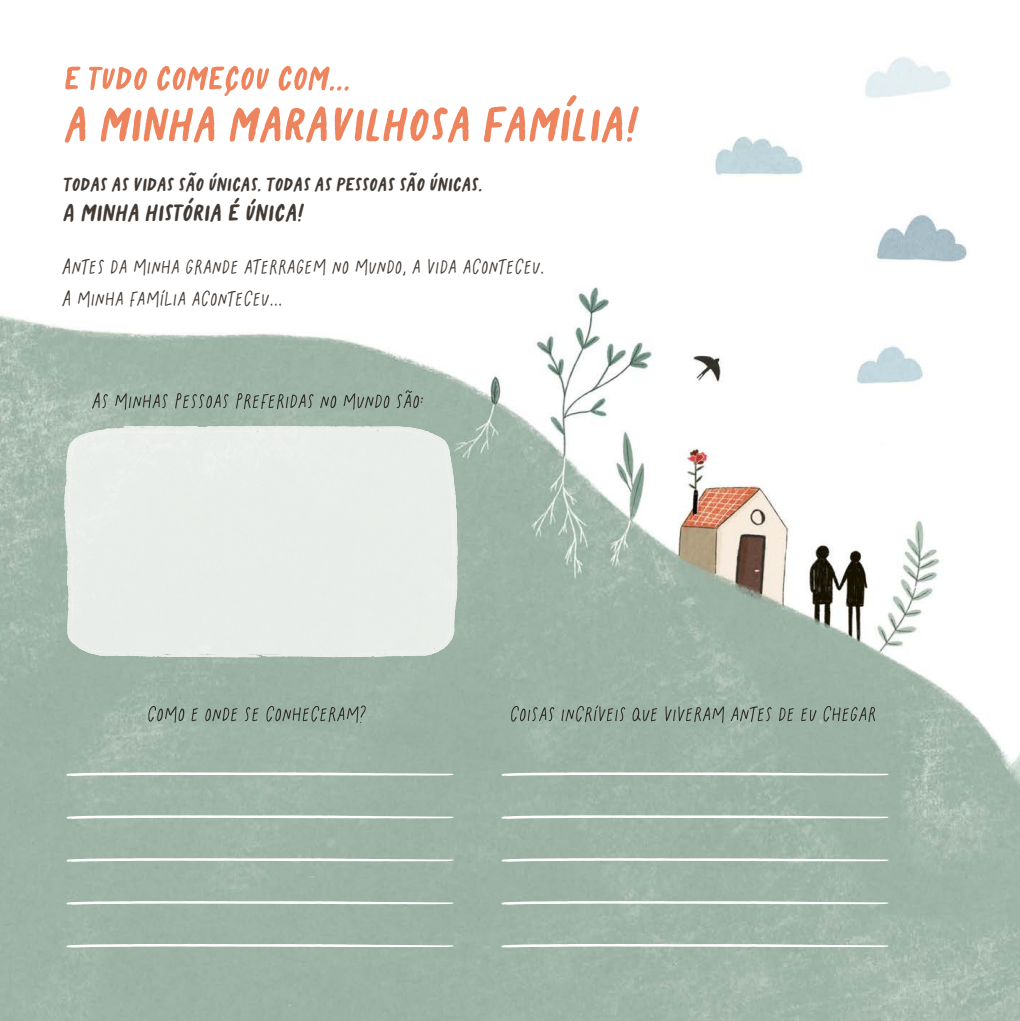
<style>
.page{position:relative;width:1020px;height:1021px;background:#fff}
.page>*{position:absolute;margin:0;border:0;box-sizing:border-box;transform-origin:0 0}
.t1{font:75px "California Oranges";color:#ed845d}
.t2{font:52.5px "California Oranges";color:#ed845d}
.t3{font:45px "California Oranges";color:#ed845d}
.t4{font:37.5px "California Oranges";color:#433a34}
.t5{font:30px/31.5px "Perky Petunias";color:#433a34}
.t6{font:30px "California Oranges";color:#433a34}
</style>
<div class="page">
<img style="left:0;top:56px;width:1019px;height:964px">
<img style="left:92px;top:390px;width:331px;height:20px">
<img style="left:148px;top:705px;width:218px;height:18px">
<img style="left:511px;top:705px;width:364px;height:17px">
<svg style="left:161px;top:431px;width:29px;height:2px"></svg>
<img style="left:105px;top:426px;width:46px;height:3px">
<img style="left:206px;top:426px;width:81px;height:1px">
<div style="left:216px;top:427px;width:233px;height:43px;background:#eaeeea"></div>
<svg style="left:66px;top:772px;width:387px;height:3px"></svg>
<svg style="left:66px;top:815px;width:387px;height:3px"></svg>
<svg style="left:66px;top:900px;width:387px;height:4px"></svg>
<svg style="left:66px;top:857px;width:387px;height:4px"></svg>
<svg style="left:66px;top:943px;width:387px;height:4px"></svg>
<svg style="left:501px;top:772px;width:387px;height:3px"></svg>
<svg style="left:501px;top:815px;width:387px;height:3px"></svg>
<svg style="left:501px;top:900px;width:387px;height:4px"></svg>
<svg style="left:501px;top:857px;width:387px;height:4px"></svg>
<svg style="left:501px;top:943px;width:387px;height:4px"></svg>
<h2 class="t2" style="left:63px;top:54px;width:289px">e tudo comecou com...</h2>
<h3 class="t3" style="left:224px;top:62px;width:9px">,</h3>
<h1 class="t1" style="left:562px;top:95px;width:16px">´</h1>
<h1 class="t1" style="left:63px;top:90px;width:575px">a minha maravilhosa Familia!</h1>
<p class="t6" style="left:211px;top:172px;width:7px">´</p>
<p class="t6" style="left:432px;top:172px;width:7px">´</p>
<p class="t6" style="left:188px;top:160px;width:11px">~</p>
<p class="t6" style="left:408px;top:160px;width:11px">~</p>
<p class="t6" style="left:63px;top:171px;width:421px">Todas as vidas sao unicas. Todas as pessoas sao unicas.</p>
<p class="t4" style="left:63px;top:196px;width:242px">A minha historia e unica!</p>
<p class="t4" style="left:186px;top:198px;width:71px">´ ´´</p>
<p class="t5" style="left:63px;top:250px;width:483px">Antes da minha grande aterragem no mundo, a vida aconteceu.<br>A minha família aconteceu...</p>
</div>
